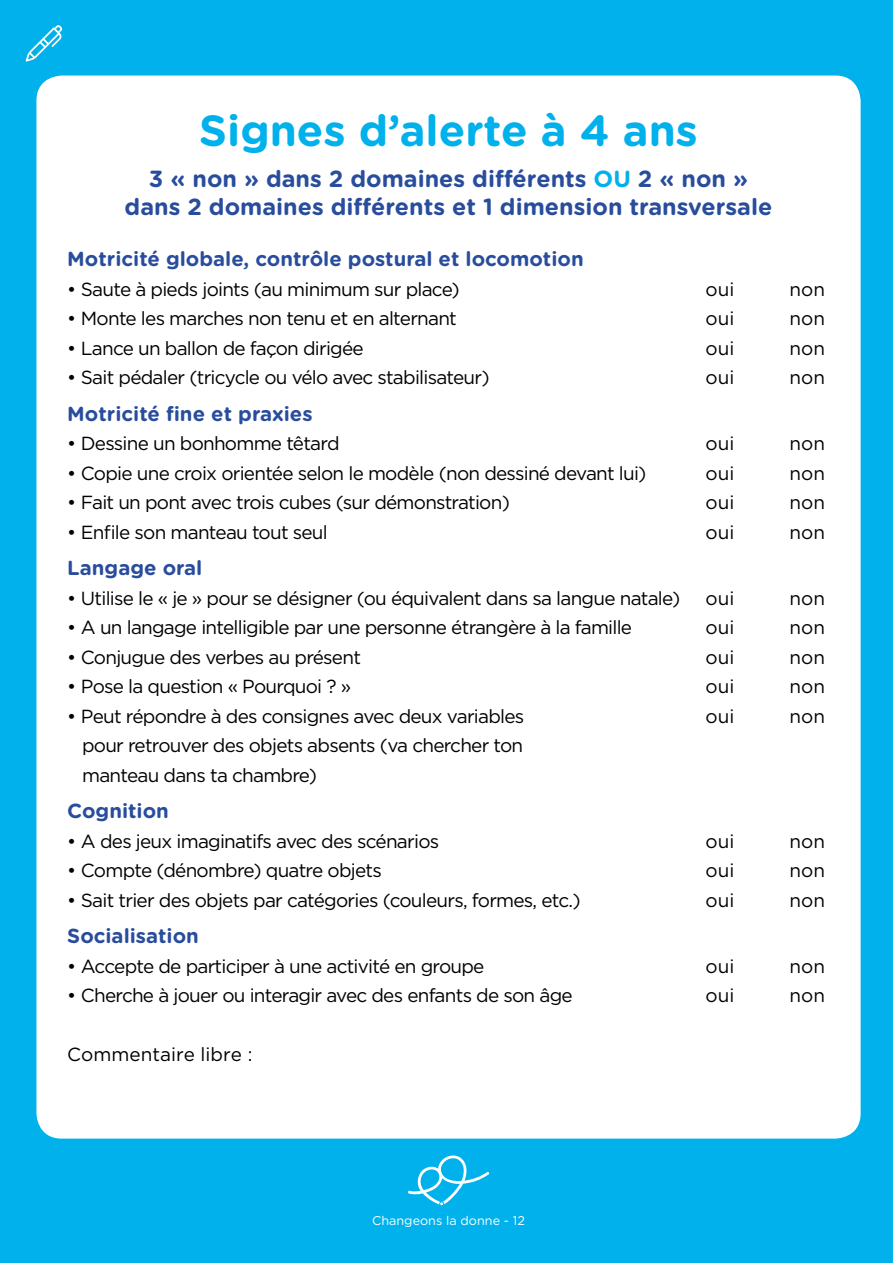
<style>
.page{position:relative;width:893px;height:1263px;background:#00b1eb}
.page>*{position:absolute;margin:0;border:0;box-sizing:border-box;transform-origin:0 0}
.t1{font:700 43.65px "Gotham Rounded";color:#00b1eb}
.t2{font:700 23.4px/28px "Gotham Rounded";color:#294d9d;text-align:center}
.t3{font:700 20.4px "Gotham Rounded";color:#294d9d}
.t4{font:18.9px/29.4px "Gotham";letter-spacing:-.04em;color:#000}
.t5{font:18.9px "Gotham";color:#000}
.t6{font:12.6px "Gotham Rounded";color:#fff}
.s1{font-size:23.25px;color:#00b1eb}
</style>
<div class="page">
<div style="left:36px;top:76px;width:825px;height:1062px;background:#fff;border-radius:25px"></div>
<svg style="left:26px;top:25px;width:36px;height:37px"></svg>
<svg style="left:408px;top:1155px;width:82px;height:51px"></svg>
<p class="t1" style="left:199px;top:99px;width:500px">Signes d’alerte à 4 ans</p>
<p class="t2" style="left:125px;top:163px;width:649px">3 « non » dans 2 domaines différents <span class="s1">OU</span> 2 « non » dans 2 domaines différents et 1 dimension transversale</p>
<p class="t3" style="left:67px;top:244px;width:518px">Motricité globale, contrôle postural et locomotion</p>
<p class="t4" style="left:67px;top:274px;width:394px">• Saute à pieds joints (au minimum sur place)</p>
<p class="t4" style="left:706px;top:274px;width:30px">oui</p>
<p class="t4" style="left:789px;top:274px;width:37px">non</p>
<p class="t4" style="left:67px;top:304px;width:391px">• Monte les marches non tenu et en alternant</p>
<p class="t4" style="left:706px;top:304px;width:30px">oui</p>
<p class="t4" style="left:789px;top:304px;width:37px">non</p>
<p class="t4" style="left:67px;top:333px;width:298px">• Lance un ballon de façon dirigée</p>
<p class="t4" style="left:706px;top:333px;width:30px">oui</p>
<p class="t4" style="left:789px;top:333px;width:37px">non</p>
<p class="t4" style="left:67px;top:363px;width:424px">• Sait pédaler (tricycle ou vélo avec stabilisateur)</p>
<p class="t4" style="left:706px;top:363px;width:30px">oui</p>
<p class="t4" style="left:789px;top:363px;width:37px">non</p>
<p class="t3" style="left:67px;top:399px;width:247px">Motricité fine et praxies</p>
<p class="t4" style="left:67px;top:429px;width:274px">• Dessine un bonhomme têtard</p>
<p class="t4" style="left:706px;top:429px;width:30px">oui</p>
<p class="t4" style="left:789px;top:429px;width:37px">non</p>
<p class="t4" style="left:67px;top:458px;width:581px">• Copie une croix orientée selon le modèle (non dessiné devant lui)</p>
<p class="t4" style="left:706px;top:458px;width:30px">oui</p>
<p class="t4" style="left:789px;top:458px;width:37px">non</p>
<p class="t4" style="left:67px;top:488px;width:444px">• Fait un pont avec trois cubes (sur démonstration)</p>
<p class="t4" style="left:706px;top:488px;width:30px">oui</p>
<p class="t4" style="left:789px;top:488px;width:37px">non</p>
<p class="t4" style="left:67px;top:517px;width:262px">• Enfile son manteau tout seul</p>
<p class="t4" style="left:706px;top:517px;width:30px">oui</p>
<p class="t4" style="left:789px;top:517px;width:37px">non</p>
<p class="t3" style="left:67px;top:553px;width:137px">Langage oral</p>
<p class="t4" style="left:67px;top:583px;width:614px">• Utilise le « je » pour se désigner (ou équivalent dans sa langue natale)</p>
<p class="t4" style="left:706px;top:583px;width:30px">oui</p>
<p class="t4" style="left:789px;top:583px;width:37px">non</p>
<p class="t4" style="left:67px;top:613px;width:566px">• A un langage intelligible par une personne étrangère à la famille</p>
<p class="t4" style="left:706px;top:613px;width:30px">oui</p>
<p class="t4" style="left:789px;top:613px;width:37px">non</p>
<p class="t4" style="left:67px;top:642px;width:295px">• Conjugue des verbes au présent</p>
<p class="t4" style="left:706px;top:642px;width:30px">oui</p>
<p class="t4" style="left:789px;top:642px;width:37px">non</p>
<p class="t4" style="left:67px;top:671px;width:285px">• Pose la question « Pourquoi ? »</p>
<p class="t4" style="left:706px;top:671px;width:30px">oui</p>
<p class="t4" style="left:789px;top:671px;width:37px">non</p>
<p class="t4" style="left:67px;top:701px;width:458px">• Peut répondre à des consignes avec deux variables</p>
<p class="t4" style="left:706px;top:701px;width:30px">oui</p>
<p class="t4" style="left:789px;top:701px;width:37px">non</p>
<p class="t4" style="left:82px;top:730px;width:443px">pour retrouver des objets absents (va chercher ton manteau dans ta chambre)</p>
<p class="t3" style="left:67px;top:796px;width:103px">Cognition</p>
<p class="t4" style="left:67px;top:826px;width:373px">• A des jeux imaginatifs avec des scénarios</p>
<p class="t4" style="left:706px;top:826px;width:30px">oui</p>
<p class="t4" style="left:789px;top:826px;width:37px">non</p>
<p class="t4" style="left:67px;top:855px;width:316px">• Compte (dénombre) quatre objets</p>
<p class="t4" style="left:706px;top:855px;width:30px">oui</p>
<p class="t4" style="left:789px;top:855px;width:37px">non</p>
<p class="t4" style="left:67px;top:885px;width:515px">• Sait trier des objets par catégories (couleurs, formes, etc.)</p>
<p class="t4" style="left:706px;top:885px;width:30px">oui</p>
<p class="t4" style="left:789px;top:885px;width:37px">non</p>
<p class="t3" style="left:67px;top:921px;width:133px">Socialisation</p>
<p class="t4" style="left:67px;top:951px;width:419px">• Accepte de participer à une activité en groupe</p>
<p class="t4" style="left:706px;top:951px;width:30px">oui</p>
<p class="t4" style="left:789px;top:951px;width:37px">non</p>
<p class="t4" style="left:67px;top:980px;width:507px">• Cherche à jouer ou interagir avec des enfants de son âge</p>
<p class="t4" style="left:706px;top:980px;width:30px">oui</p>
<p class="t4" style="left:789px;top:980px;width:37px">non</p>
<p class="t5" style="left:67px;top:1042px;width:187px">Commentaire libre :</p>
<p class="t6" style="left:372px;top:1211px;width:154px">Changeons la donne - 12</p>
</div>
